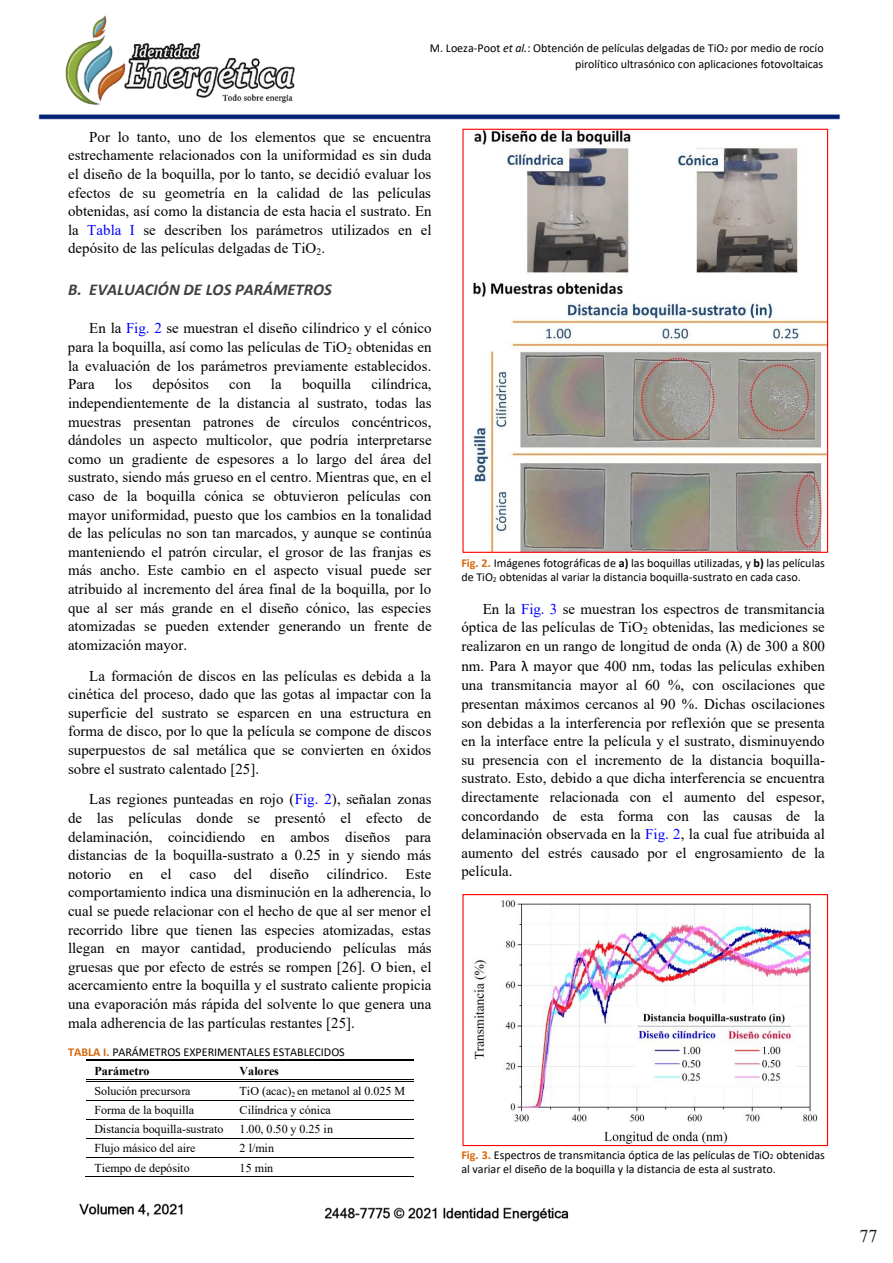
<style>
.page{position:relative;width:893px;height:1263px;background:#fff}
.page>*{position:absolute;margin:0;border:0;box-sizing:border-box;transform-origin:0 0}
.t1{font:18px "Times New Roman";color:#231f20}
.t2{font:italic 700 16.5px "Calibri";color:#404040}
.t3{font:15px/18.6px "Times New Roman";color:#000;text-align:justify}
.t4{font:12px/14.7px "Calibri";letter-spacing:-.005em;color:#000}
.t5{font:12px "Times New Roman";color:#000}
.t6{font:700 12px "Times New Roman";color:#000}
.s1{font-style:italic}
.s2{font-size:7.5px}
.s3{color:#00f}
.s4{font-weight:700;color:#d9670c}
.s5{font-weight:700}
.s6{font-family:"Calibri"}
</style>
<div class="page">
<img style="left:38px;top:15px;width:802px;height:1207px">
<hr style="left:86px;top:1059px;width:146px;height:1px;background:#000">
<hr style="left:86px;top:1060px;width:146px;height:1px;background:#000">
<hr style="left:234px;top:1059px;width:179px;height:1px;background:#000">
<hr style="left:234px;top:1060px;width:179px;height:1px;background:#000">
<hr style="left:86px;top:1079px;width:146px;height:1px;background:#000">
<hr style="left:86px;top:1081px;width:146px;height:1px;background:#000">
<hr style="left:234px;top:1079px;width:179px;height:1px;background:#000">
<hr style="left:234px;top:1081px;width:179px;height:1px;background:#000">
<hr style="left:86px;top:1100px;width:146px;height:1px;background:#000">
<hr style="left:232px;top:1100px;width:181px;height:1px;background:#000">
<hr style="left:86px;top:1119px;width:146px;height:1px;background:#000">
<hr style="left:232px;top:1119px;width:181px;height:1px;background:#000">
<hr style="left:86px;top:1138px;width:146px;height:1px;background:#000">
<hr style="left:232px;top:1138px;width:181px;height:1px;background:#000">
<hr style="left:86px;top:1157px;width:146px;height:1px;background:#000">
<hr style="left:232px;top:1157px;width:181px;height:1px;background:#000">
<hr style="left:85px;top:1176px;width:147px;height:1px;background:#000">
<hr style="left:231px;top:1176px;width:182px;height:1px;background:#000">
<img style="left:464px;top:131px;width:362px;height:420px">
<div style="left:462px;top:129px;width:366px;height:424px;border:1px solid #f00"></div>
<img style="left:464px;top:896px;width:362px;height:248px">
<div style="left:462px;top:894px;width:366px;height:252px;border:1px solid #f00"></div>
<p class="t4" style="left:430px;top:39px;width:395px;line-height:15.9px;text-align:right">M. Loeza-Poot <span class="s1">et al.</span>: Obtención de películas delgadas de TiO<span class="s2">2</span> por medio de rocío pirolítico ultrasónico con aplicaciones fotovoltaicas</p>
<p class="t3" style="left:68px;top:127px;width:365px;text-indent:21px">Por lo tanto, uno de los elementos que se encuentra estrechamente relacionados con la uniformidad es sin duda el diseño de la boquilla, por lo tanto, se decidió evaluar los efectos de su geometría en la calidad de las películas obtenidas, así como la distancia de esta hacia el sustrato. En la <span class="s3">Tabla I</span> se describen los parámetros utilizados en el depósito de las películas delgadas de TiO<sub>2</sub>.</p>
<p class="t2" style="left:68px;top:278px;width:265px">B. EVALUACIÓN DE LOS PARÁMETROS</p>
<p class="t3" style="left:68px;top:319px;width:365px;text-indent:21px">En la <span class="s3">Fig. 2</span> se muestran el diseño cilíndrico y el cónico para la boquilla, así como las películas de TiO<sub>2</sub> obtenidas en la evaluación de los parámetros previamente establecidos.<br>Para</p>
<p class="t3" style="left:68px;top:374px;width:365px;text-indent:303px">cilíndrica, independientemente de la distancia al sustrato, todas las muestras presentan patrones de círculos concéntricos, dándoles un aspecto multicolor, que podría interpretarse como un gradiente de espesores a lo largo del área del sustrato, siendo más grueso en el centro. Mientras que, en el caso de la boquilla cónica se obtuvieron películas con mayor uniformidad, puesto que los cambios en la tonalidad de las películas no son tan marcados, y aunque se continúa manteniendo el patrón circular, el grosor de las franjas es más ancho. Este cambio en el aspecto visual puede ser atribuido al incremento del área final de la boquilla, por lo que al ser más grande en el diseño cónico, las especies atomizadas se pueden extender generando un frente de atomización mayor.</p>
<p class="t3" style="left:68px;top:666px;width:365px;text-indent:21px">La formación de discos en las películas es debida a la cinética del proceso, dado que las gotas al impactar con la superficie del sustrato se esparcen en una estructura en forma de disco, por lo que la película se compone de discos superpuestos de sal metálica que se convierten en óxidos sobre el sustrato calentado [25].</p>
<p class="t3" style="left:68px;top:789px;width:365px;text-indent:21px">Las regiones punteadas en rojo (<span class="s3">Fig. 2</span>), señalan zonas de las películas donde se presentó el efecto de delaminación, coincidiendo en ambos diseños para distancias de la boquilla-sustrato a 0.25 in y siendo más notorio en el caso del diseño cilíndrico. Este comportamiento indica una disminución en la adherencia, lo cual se puede relacionar con el hecho de que al ser menor el recorrido libre que tienen las especies atomizadas, estas llegan en mayor cantidad, produciendo películas más gruesas que por efecto de estrés se rompen [26]. O bien, el acercamiento entre la boquilla y el sustrato caliente propicia una evaporación más rápida del solvente lo que genera una mala adherencia de las partículas restantes [25].</p>
<p class="t4" style="left:68px;top:1044px;width:278px"><span class="s4">TABLA I.</span> PARÁMETROS EXPERIMENTALES ESTABLECIDOS</p>
<p class="t6" style="left:94px;top:1062px;width:57px">Parámetro</p>
<p class="t6" style="left:240px;top:1062px;width:41px">Valores</p>
<p class="t5" style="left:94px;top:1083px;width:98px">Solución precursora</p>
<p class="t5" style="left:240px;top:1083px;width:167px">TiO (acac)<sub>2</sub> en metanol al 0.025 M</p>
<p class="t5" style="left:94px;top:1102px;width:101px">Forma de la boquilla</p>
<p class="t5" style="left:240px;top:1102px;width:93px">Cilíndrica y cónica</p>
<p class="t5" style="left:94px;top:1121px;width:131px">Distancia boquilla-sustrato</p>
<p class="t5" style="left:240px;top:1121px;width:95px">1.00, 0.50 y 0.25 in</p>
<p class="t5" style="left:94px;top:1140px;width:103px">Flujo másico del aire</p>
<p class="t5" style="left:240px;top:1140px;width:36px">2 l/min</p>
<p class="t5" style="left:94px;top:1159px;width:97px">Tiempo de depósito</p>
<p class="t5" style="left:240px;top:1159px;width:35px">15 min</p>
<p class="t3" style="left:115px;top:374px;width:19px">los</p>
<p class="t3" style="left:152px;top:374px;width:58px">depósitos</p>
<p class="t3" style="left:229px;top:374px;width:23px">con</p>
<p class="t3" style="left:271px;top:374px;width:12px">la</p>
<p class="t3" style="left:302px;top:374px;width:51px">boquilla</p>
<p class="t4" style="left:461px;top:555px;width:365px"><span class="s4">Fig. 2.</span> Imágenes fotográficas de <span class="s5">a)</span> las boquillas utilizadas, y <span class="s5">b)</span> las películas de TiO<span class="s2">2</span> obtenidas al variar la distancia boquilla-sustrato en cada caso.</p>
<p class="t3" style="left:461px;top:599px;width:365px;text-indent:21px">En la <span class="s3">Fig. 3</span> se muestran los espectros de transmitancia óptica de las películas de TiO<sub>2</sub> obtenidas, las mediciones se realizaron en un rango de longitud de onda (<span class="s6">λ</span>) de 300 a 800 nm. Para <span class="s6">λ</span> mayor que 400 nm, todas las películas exhiben una transmitancia mayor al 60 %, con oscilaciones que presentan máximos cercanos al 90 %. Dichas oscilaciones son debidas a la interferencia por reflexión que se presenta en la interface entre la película y el sustrato, disminuyendo su presencia con el incremento de la distancia boquilla&shy;sustrato. Esto, debido a que dicha interferencia se encuentra directamente relacionada con el aumento del espesor, concordando de esta forma con las causas de la delaminación observada en la <span class="s3">Fig. 2</span>, la cual fue atribuida al aumento del estrés causado por el engrosamiento de la película.</p>
<p class="t4" style="left:461px;top:1147px;width:365px"><span class="s4">Fig. 3.</span> Espectros de transmitancia óptica de las películas de TiO<span class="s2">2</span> obtenidas al variar el diseño de la boquilla y la distancia de esta al sustrato.</p>
<p class="t1" style="left:859px;top:1224px;width:19px">77</p>
</div>
